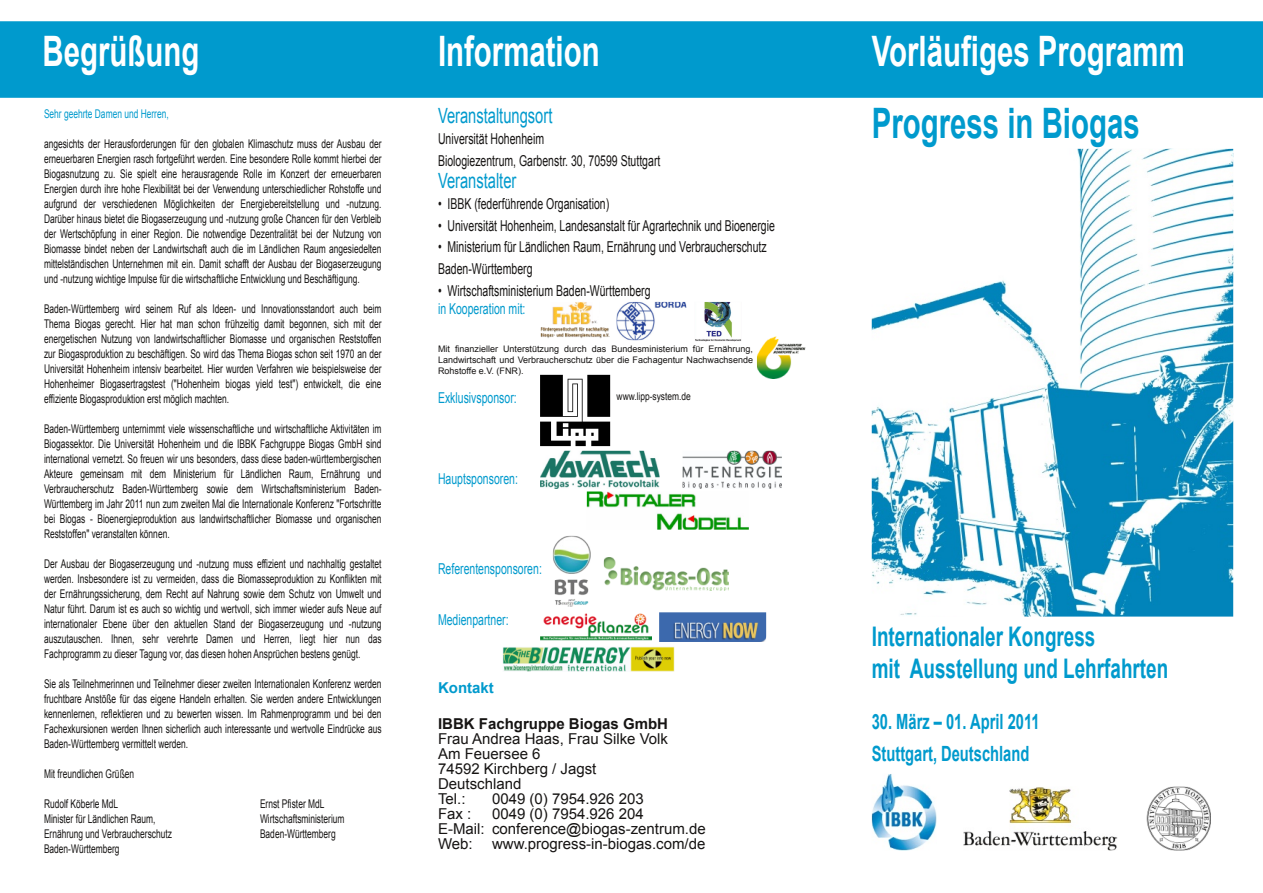
<style>
.page{position:relative;width:1263px;height:893px;background:#fff}
.page>*{position:absolute;margin:0;border:0;box-sizing:border-box;transform-origin:0 0}
.t1{font:700 42px "Arial";color:#fff;scale:.7 1}
.t2{font:700 42px "Arial";color:#009acd;scale:.7 1}
.t3{font:700 27px/32.4px "Arial";color:#009acd;scale:.7 1}
.t4{font:700 21px/32.4px "Arial";color:#009acd;scale:.7 1}
.t5{font:21px "Arial";color:#009acd;scale:.7 1}
.t6{font:15px/21.6px "Arial";color:#161413;scale:.7 1}
.t7{font:15px/15px "Arial";color:#161413}
.t8{font:15px "Arial";color:#009acd;scale:.7 1}
.t9{font:700 15px "Arial";color:#161413}
.t10{font:700 15px "Arial";color:#009acd}
.t11{font:12px/15px "Arial";color:#161413;text-align:justify;scale:.7 1}
.t12{font:12px "Arial";color:#009acd;scale:.7 1}
.t13{font:10.5px "Arial";color:#161413;scale:.8 1}
.t14{font:9px/10.8px "Arial";color:#161413;text-align:justify}
</style>
<div class="page">
<div style="left:0;top:21px;width:1263px;height:77px;background:#009acd"></div>
<img style="left:1146px;top:787px;width:65px;height:63px">
<img style="left:872px;top:774px;width:64px;height:76px">
<img style="left:963px;top:787px;width:154px;height:63px">
<img style="left:682px;top:451px;width:100px;height:38px">
<img style="left:540px;top:374px;width:71px;height:72px">
<img style="left:540px;top:451px;width:120px;height:38px">
<img style="left:587px;top:491px;width:162px;height:39px">
<img style="left:617px;top:302px;width:69px;height:38px">
<img style="left:540px;top:302px;width:70px;height:37px">
<img style="left:695px;top:302px;width:47px;height:40px">
<img style="left:553px;top:536px;width:38px;height:71px">
<img style="left:540px;top:613px;width:112px;height:28px">
<img style="left:659px;top:612px;width:107px;height:30px">
<img style="left:872px;top:149px;width:361px;height:468px">
<img style="left:604px;top:557px;width:125px;height:34px">
<img style="left:757px;top:336px;width:48px;height:42px">
<img style="left:503px;top:647px;width:171px;height:25px">
<h1 class="t1" style="left:43px;top:28px;width:225px">Begrüßung</h1>
<p class="t12" style="left:44px;top:107px;width:180px">Sehr geehrte Damen und Herren,</p>
<p class="t11" style="left:44px;top:136px;width:484px">angesichts der Herausforderungen für den globalen Klimaschutz muss der Ausbau der erneuerbaren Energien rasch fortgeführt werden. Eine besondere Rolle kommt hierbei der Biogasnutzung zu. Sie spielt eine herausragende Rolle im Konzert der erneuerbaren Energien durch ihre hohe Flexibilität bei der Verwendung unterschiedlicher Rohstoffe und aufgrund der verschiedenen Möglichkeiten der Energiebereitstellung und -nutzung.<br>Darüber hinaus bietet die Biogaserzeugung und -nutzung große Chancen für den Verbleib der Wertschöpfung in einer Region. Die notwendige Dezentralität bei der Nutzung von Biomasse bindet neben der Landwirtschaft auch die im Ländlichen Raum angesiedelten mittelständischen Unternehmen mit ein. Damit schafft der Ausbau der Biogaserzeugung und -nutzung wichtige Impulse für die wirtschaftliche Entwicklung und Beschäftigung.</p>
<p class="t11" style="left:44px;top:301px;width:484px">Baden-Württemberg wird seinem Ruf als Ideen- und Innovationsstandort auch beim Thema Biogas gerecht. Hier hat man schon frühzeitig damit begonnen, sich mit der energetischen Nutzung von landwirtschaftlicher Biomasse und organischen Reststoffen zur Biogasproduktion zu beschäftigen. So wird das Thema Biogas schon seit 1970 an der Universität Hohenheim intensiv bearbeitet. Hier wurden Verfahren wie beispielsweise der Hohenheimer Biogasertragstest ("Hohenheim biogas yield test") entwickelt, die eine effiziente Biogasproduktion erst möglich machten.</p>
<p class="t11" style="left:44px;top:421px;width:484px">Baden-Württemberg unternimmt viele wissenschaftliche und wirtschaftliche Aktivitäten im Biogassektor. Die Universität Hohenheim und die IBBK Fachgruppe Biogas GmbH sind international vernetzt. So freuen wir uns besonders, dass diese baden-württembergischen Akteure gemeinsam mit dem Ministerium für Ländlichen Raum, Ernährung und Verbraucherschutz Baden-Württemberg sowie dem Wirtschaftsministerium Baden-Württemberg im Jahr 2011 nun zum zweiten Mal die Internationale Konferenz "Fortschritte bei Biogas - Bioenergieproduktion aus landwirtschaftlicher Biomasse und organischen Reststoffen" veranstalten können.</p>
<p class="t11" style="left:44px;top:556px;width:484px">Der Ausbau der Biogaserzeugung und -nutzung muss effizient und nachhaltig gestaltet werden. Insbesondere ist zu vermeiden, dass die Biomasseproduktion zu Konflikten mit der Ernährungssicherung, dem Recht auf Nahrung sowie dem Schutz von Umwelt und Natur führt. Darum ist es auch so wichtig und wertvoll, sich immer wieder aufs Neue auf internationaler Ebene über den aktuellen Stand der Biogaserzeugung und -nutzung auszutauschen. Ihnen, sehr verehrte Damen und Herren, liegt hier nun das Fachprogramm zu dieser Tagung vor, das diesen hohen Ansprüchen bestens genügt.</p>
<p class="t11" style="left:44px;top:676px;width:484px">Sie als Teilnehmerinnen und Teilnehmer dieser zweiten Internationalen Konferenz werden fruchtbare Anstöße für das eigene Handeln erhalten. Sie werden andere Entwicklungen kennenlernen, reflektieren und zu bewerten wissen. Im Rahmenprogramm und bei den Fachexkursionen werden Ihnen sicherlich auch interessante und wertvolle Eindrücke aus Baden-Württemberg vermittelt werden.</p>
<p class="t11" style="left:44px;top:766px;width:130px">Mit freundlichen Grüßen</p>
<p class="t11" style="left:44px;top:796px;width:108px">Rudolf Köberle MdL</p>
<p class="t11" style="left:260px;top:796px;width:94px">Ernst Pfister MdL</p>
<p class="t11" style="left:44px;top:811px;width:161px">Minister für Ländlichen Raum,</p>
<p class="t11" style="left:260px;top:811px;width:122px">Wirtschaftsministerium</p>
<p class="t11" style="left:44px;top:826px;width:184px">Ernährung und Verbraucherschutz</p>
<p class="t11" style="left:260px;top:826px;width:110px">Baden-Württemberg</p>
<p class="t11" style="left:44px;top:841px;width:110px">Baden-Württemberg</p>
<h1 class="t1" style="left:438px;top:28px;width:232px">Information</h1>
<h3 class="t5" style="left:438px;top:104px;width:165px">Veranstaltungsort</h3>
<p class="t6" style="left:438px;top:128px;width:319px">Universität Hohenheim<br>Biologiezentrum, Garbenstr. 30, 70599 Stuttgart</p>
<h3 class="t5" style="left:438px;top:169px;width:114px">Veranstalter</h3>
<p class="t6" style="left:438px;top:193px;width:246px">• IBBK (federführende Organisation)</p>
<p class="t6" style="left:438px;top:215px;width:483px">• Universität Hohenheim, Landesanstalt für Agrartechnik und Bioenergie</p>
<p class="t6" style="left:438px;top:236px;width:471px">• Ministerium für Ländlichen Raum, Ernährung und Verbraucherschutz<br>Baden-Württemberg</p>
<p class="t6" style="left:438px;top:280px;width:305px">• Wirtschaftsministerium Baden-Württemberg</p>
<p class="t8" style="left:438px;top:301px;width:127px">in Kooperation mit:</p>
<p class="t14" style="left:438px;top:344px;width:316px">Mit finanzieller Unterstützung durch das Bundesministerium für Ernährung, Landwirtschaft und Verbraucherschutz über die Fachagentur Nachwachsende Rohstoffe e.V. (FNR).</p>
<p class="t8" style="left:438px;top:390px;width:114px">Exklusivsponsor:</p>
<p class="t8" style="left:438px;top:471px;width:116px">Hauptsponsoren:</p>
<p class="t8" style="left:438px;top:560px;width:150px">Referentensponsoren:</p>
<p class="t8" style="left:438px;top:611px;width:102px">Medienpartner:</p>
<p class="t13" style="left:617px;top:391px;width:94px">www.lipp-system.de</p>
<p class="t10" style="left:438px;top:679px;width:57px">Kontakt</p>
<p class="t9" style="left:438px;top:715px;width:232px">IBBK Fachgruppe Biogas GmbH</p>
<p class="t7" style="left:438px;top:731px;width:232px">Frau Andrea Haas, Frau Silke Volk<br>Am Feuersee 6<br>74592 Kirchberg / Jagst<br>Deutschland<br>Tel.:</p>
<p class="t7" style="left:492px;top:791px;width:153px">0049 (0) 7954.926 203</p>
<p class="t7" style="left:438px;top:806px;width:269px;text-indent:54px">0049 (0) 7954.926 204<br>E-Mail: conference@biogas-zentrum.de<br>Web:</p>
<p class="t7" style="left:438px;top:806px;width:35px">Fax :</p>
<p class="t7" style="left:492px;top:836px;width:215px">www.progress-in-biogas.com/de</p>
<h1 class="t1" style="left:872px;top:28px;width:449px">Vorläufiges Programm</h1>
<h1 class="t2" style="left:872px;top:100px;width:384px">Progress in Biogas</h1>
<h2 class="t3" style="left:872px;top:620px;width:425px">Internationaler Kongress<br>mit Ausstellung und Lehrfahrten</h2>
<h3 class="t4" style="left:872px;top:705px;width:241px">30. März – 01. April 2011<br>Stuttgart, Deutschland</h3>
</div>
